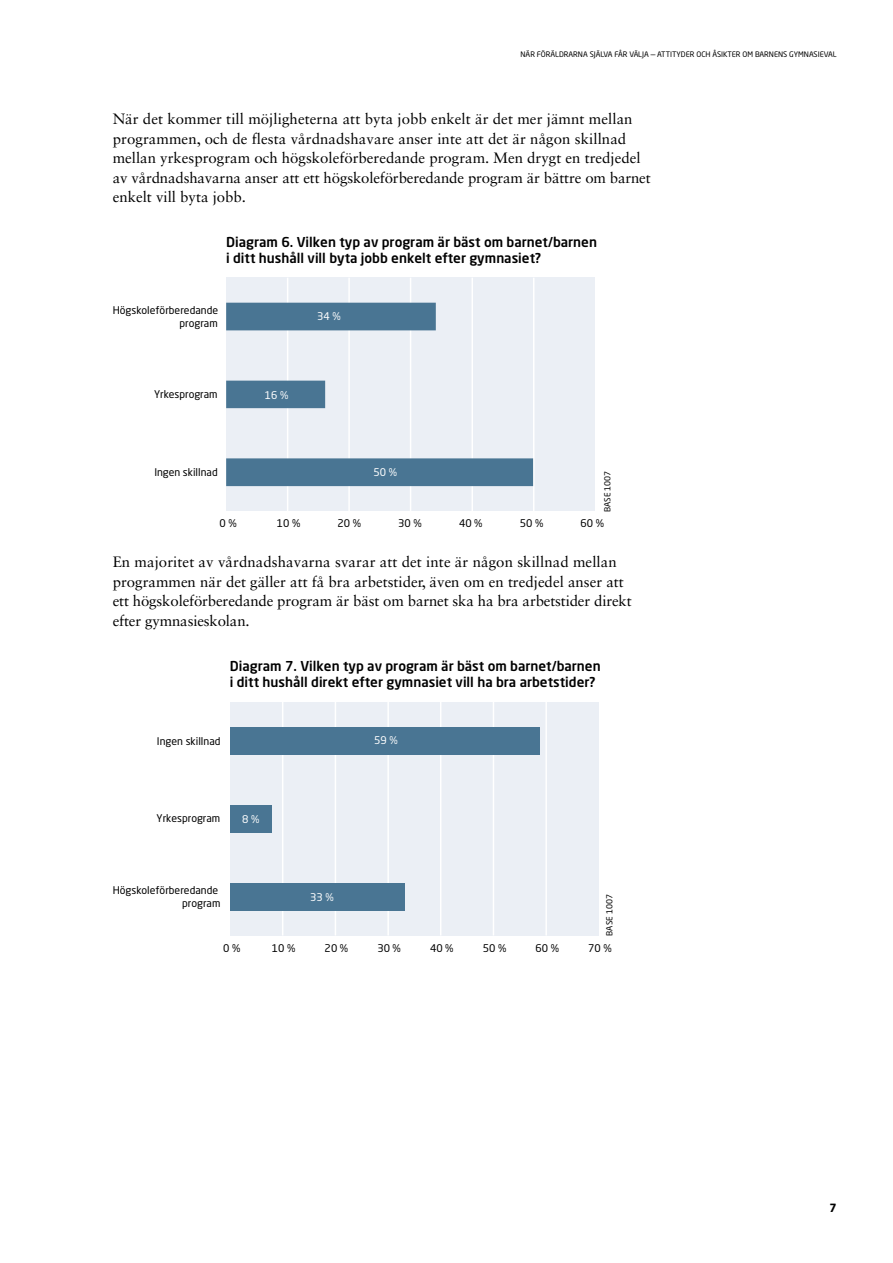
<style>
.page{position:relative;width:893px;height:1263px;background:#fff}
.page>*{position:absolute;margin:0;border:0;box-sizing:border-box;transform-origin:0 0}
.t1{font:15px/19.5px "Sabon LT Std";color:#000}
.t2{font:500 13.5px/16.2px "Neo Sans Pro";color:#000}
.t3{font:700 11.25px "Neo Sans Pro";color:#000}
.t4{font:10.5px/12.6px "Neo Sans Pro";color:#000;text-align:right}
.t5{font:10.5px "Neo Sans Pro";color:#fff}
.t6{font:8.25px "Neo Sans Pro";color:#000}
.t7{font:7.5px "Neo Sans Pro";color:#000}
</style>
<div class="page">
<div style="left:226px;top:278px;width:369px;height:233px;background:#ebeff5"></div>
<hr style="left:287px;top:278px;width:1px;height:233px;background:#fff">
<hr style="left:348px;top:278px;width:2px;height:233px;background:#fff">
<hr style="left:410px;top:278px;width:1px;height:233px;background:#fff">
<hr style="left:471px;top:278px;width:2px;height:233px;background:#fff">
<hr style="left:533px;top:278px;width:1px;height:233px;background:#fff">
<svg style="left:226px;top:303px;width:307px;height:183px"></svg>
<div style="left:230px;top:702px;width:369px;height:233px;background:#ebeff5"></div>
<hr style="left:282px;top:702px;width:1px;height:233px;background:#fff">
<hr style="left:335px;top:702px;width:1px;height:233px;background:#fff">
<hr style="left:387px;top:702px;width:2px;height:233px;background:#fff">
<hr style="left:440px;top:702px;width:1px;height:233px;background:#fff">
<hr style="left:493px;top:702px;width:1px;height:233px;background:#fff">
<hr style="left:545px;top:702px;width:2px;height:233px;background:#fff">
<div style="left:230px;top:883px;width:174px;height:27px;background:#497593"></div>
<div style="left:230px;top:805px;width:41px;height:27px;background:#497593"></div>
<div style="left:230px;top:727px;width:309px;height:27px;background:#497593"></div>
<p class="t7" style="left:520px;top:49px;width:318px">NÄR FÖRÄLDRARNA SJÄLVA FÅR VÄLJA –– ATTITYDER OCH ÅSIKTER OM BARNENS GYMNASIEVAL</p>
<p class="t1" style="left:113px;top:109px;width:540px">När det kommer till möjligheterna att byta jobb enkelt är det mer jämnt mellan programmen, och de flesta vårdnadshavare anser inte att det är någon skillnad mellan yrkesprogram och högskoleförberedande program. Men drygt en tredjedel av vårdnadshavarna anser att ett högskoleförberedande program är bättre om barnet enkelt vill byta jobb.</p>
<p class="t2" style="left:226px;top:233px;width:372px">Diagram 6. Vilken typ av program är bäst om barnet/barnen i ditt hushåll vill byta jobb enkelt efter gymnasiet?</p>
<p class="t4" style="left:113px;top:304px;width:107px">Högskoleförberedande program</p>
<p class="t5" style="left:317px;top:310px;width:25px">34 %</p>
<p class="t4" style="left:154px;top:388px;width:65px">Yrkesprogram</p>
<p class="t5" style="left:265px;top:389px;width:25px">16 %</p>
<p class="t4" style="left:154px;top:466px;width:65px">Ingen skillnad</p>
<p class="t5" style="left:373px;top:466px;width:25px">50 %</p>
<p class="t6" style="left:602px;top:512px;width:43px;rotate:-90deg">BASE 1007</p>
<p class="t4" style="left:219px;top:516px;width:19px">0 %</p>
<p class="t4" style="left:277px;top:516px;width:25px">10 %</p>
<p class="t4" style="left:338px;top:516px;width:25px">20 %</p>
<p class="t4" style="left:398px;top:516px;width:25px">30 %</p>
<p class="t4" style="left:459px;top:516px;width:25px">40 %</p>
<p class="t4" style="left:520px;top:516px;width:25px">50 %</p>
<p class="t4" style="left:580px;top:516px;width:25px">60 %</p>
<p class="t1" style="left:113px;top:552px;width:521px">En majoritet av vårdnadshavarna svarar att det inte är någon skillnad mellan programmen när det gäller att få bra arbetstider, även om en tredjedel anser att ett högskoleförberedande program är bäst om barnet ska ha bra arbetstider direkt efter gymnasieskolan.</p>
<p class="t2" style="left:230px;top:657px;width:372px">Diagram 7. Vilken typ av program är bäst om barnet/barnen i ditt hushåll direkt efter gymnasiet vill ha bra arbetstider?</p>
<p class="t4" style="left:157px;top:734px;width:65px">Ingen skillnad</p>
<p class="t5" style="left:374px;top:734px;width:25px">59 %</p>
<p class="t4" style="left:157px;top:812px;width:65px">Yrkesprogram</p>
<p class="t5" style="left:242px;top:812px;width:19px">8 %</p>
<p class="t4" style="left:113px;top:884px;width:109px">Högskoleförberedande program</p>
<p class="t5" style="left:310px;top:890px;width:25px">33 %</p>
<p class="t6" style="left:604px;top:936px;width:43px;rotate:-90deg">BASE 1007</p>
<p class="t4" style="left:223px;top:942px;width:19px">0 %</p>
<p class="t4" style="left:272px;top:942px;width:25px">10 %</p>
<p class="t4" style="left:325px;top:942px;width:25px">20 %</p>
<p class="t4" style="left:377px;top:942px;width:25px">30 %</p>
<p class="t4" style="left:430px;top:942px;width:25px">40 %</p>
<p class="t4" style="left:483px;top:942px;width:25px">50 %</p>
<p class="t4" style="left:535px;top:942px;width:25px">60 %</p>
<p class="t4" style="left:588px;top:942px;width:25px">70 %</p>
<p class="t3" style="left:829px;top:1200px;width:9px">7</p>
</div>
